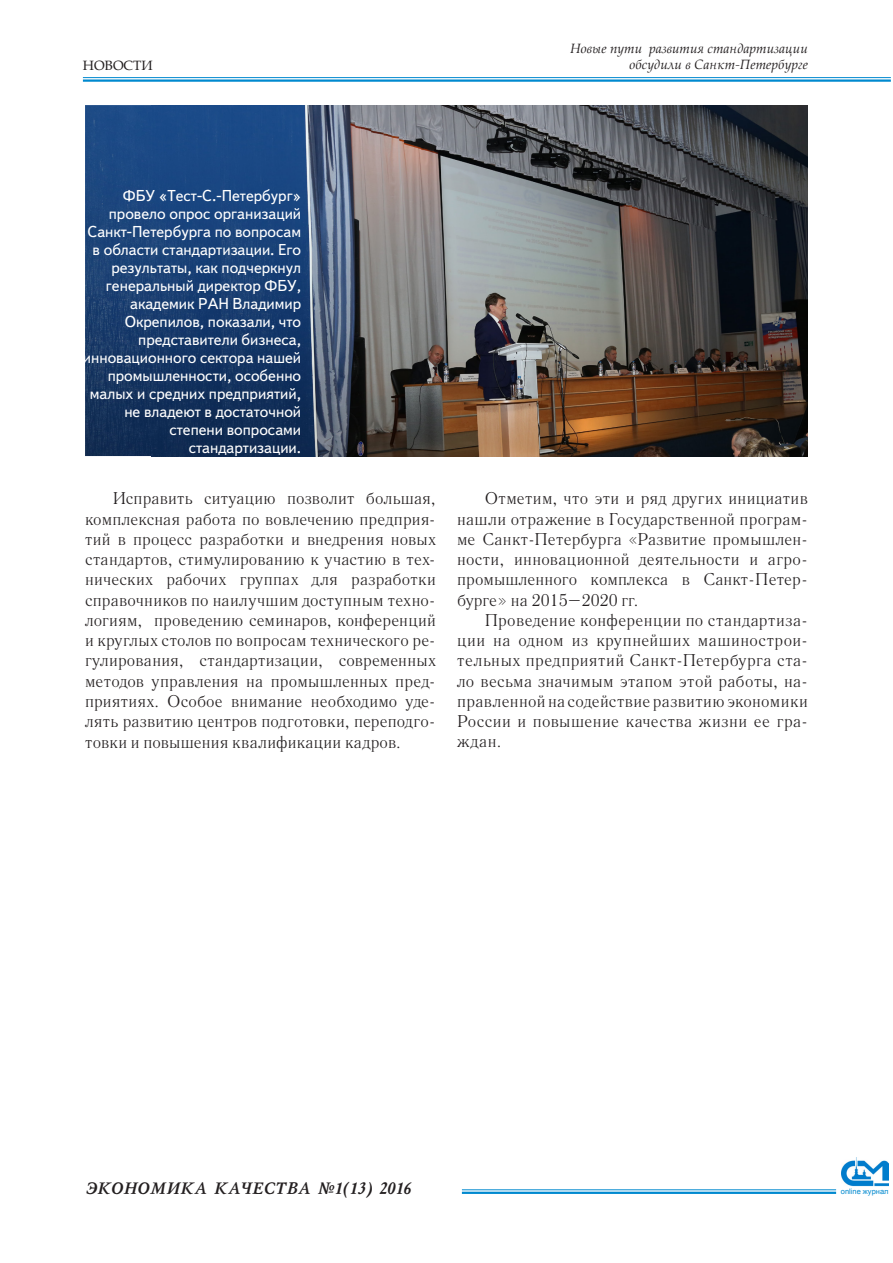
<style>
.page{position:relative;width:893px;height:1263px;background:#fff}
.page>*{position:absolute;margin:0;border:0;box-sizing:border-box;transform-origin:0 0}
.t1{font:16.95px/20.2px "Literaturnaya";letter-spacing:.01em;color:#231f20;text-align:justify}
.t2{font:italic 700 16.5px "Mysl C";letter-spacing:-.015em;color:#231f20}
.t3{font:15.75px/18px "Textbook New";color:#fff;text-align:right}
.t4{font:italic 13.5px/16.2px "Palatino Linotype";color:#231f20;text-align:right}
.t5{font:13.5px "Palatino Linotype";color:#231f20}
.t6{font:7.5px "Arial";color:#0089cf}
</style>
<div class="page">
<hr style="left:83px;top:77px;width:808px;height:1px;background:#0089cf">
<hr style="left:83px;top:79px;width:808px;height:3px;background:#0089cf">
<hr style="left:462px;top:1189px;width:374px;height:1px;background:#0089cf">
<hr style="left:462px;top:1192px;width:374px;height:2px;background:#0089cf">
<img style="left:841px;top:1158px;width:47px;height:29px">
<img style="left:222px;top:105px;width:586px;height:351px">
<img style="left:85px;top:105px;width:137px;height:351px">
<p class="t5" style="left:83px;top:56px;width:71px">НОВОСТИ</p>
<p class="t3" style="left:83px;top:187px;width:220px">ФБУ «Тест-С.-Петербург» провело опрос организаций<br>Санкт-Петербурга по вопросам в области стандартизации. Его результаты, как подчеркнул генеральный директор ФБУ, академик РАН Владимир<br>Окрепилов, показали, что представители бизнеса, инновационного сектора нашей промышленности, особенно малых и средних предприятий, не владеют в достаточной степени вопросами стандартизации.</p>
<p class="t4" style="left:570px;top:40px;width:239px">Новые пути развития стандартизации обсудили в Санкт-Петербурге</p>
<p class="t1" style="left:85px;top:489px;width:352px;text-indent:28px">Исправить ситуацию позволит большая, комплексная работа по вовлечению предприя&shy;тий в процесс разработки и внедрения новых стандартов, стимулированию к участию в тех&shy;нических рабочих группах для разработки справочников по наилучшим доступным техно&shy;логиям, проведению семинаров, конференций и круглых столов по вопросам технического ре&shy;гулирования, стандартизации, современных методов управления на промышленных пред&shy;приятиях. Особое внимание необходимо уде&shy;лять развитию центров подготовки, переподго&shy;товки и повышения квалификации кадров.</p>
<p class="t1" style="left:457px;top:489px;width:352px;text-indent:28px">Отметим, что эти и ряд других инициатив нашли отражение в Государственной програм&shy;ме Санкт-Петербурга «Развитие промышлен&shy;ности, инновационной деятельности и агро&shy;промышленного комплекса в Санкт-Петер&shy;бурге» на 2015–2020 гг.</p>
<p class="t1" style="left:457px;top:610px;width:352px;text-indent:28px">Проведение конференции по стандартиза&shy;ции на одном из крупнейших машинострои&shy;тельных предприятий Санкт-Петербурга ста&shy;ло весьма значимым этапом этой работы, на&shy;правленной на содействие развитию экономики России и повышение качества жизни ее гра&shy;ждан.</p>
<p class="t2" style="left:85px;top:1179px;width:328px">ЭКОНОМИКА КАЧЕСТВА №1(13) 2016</p>
<p class="t6" style="left:841px;top:1186px;width:49px">online журнал</p>
</div>
